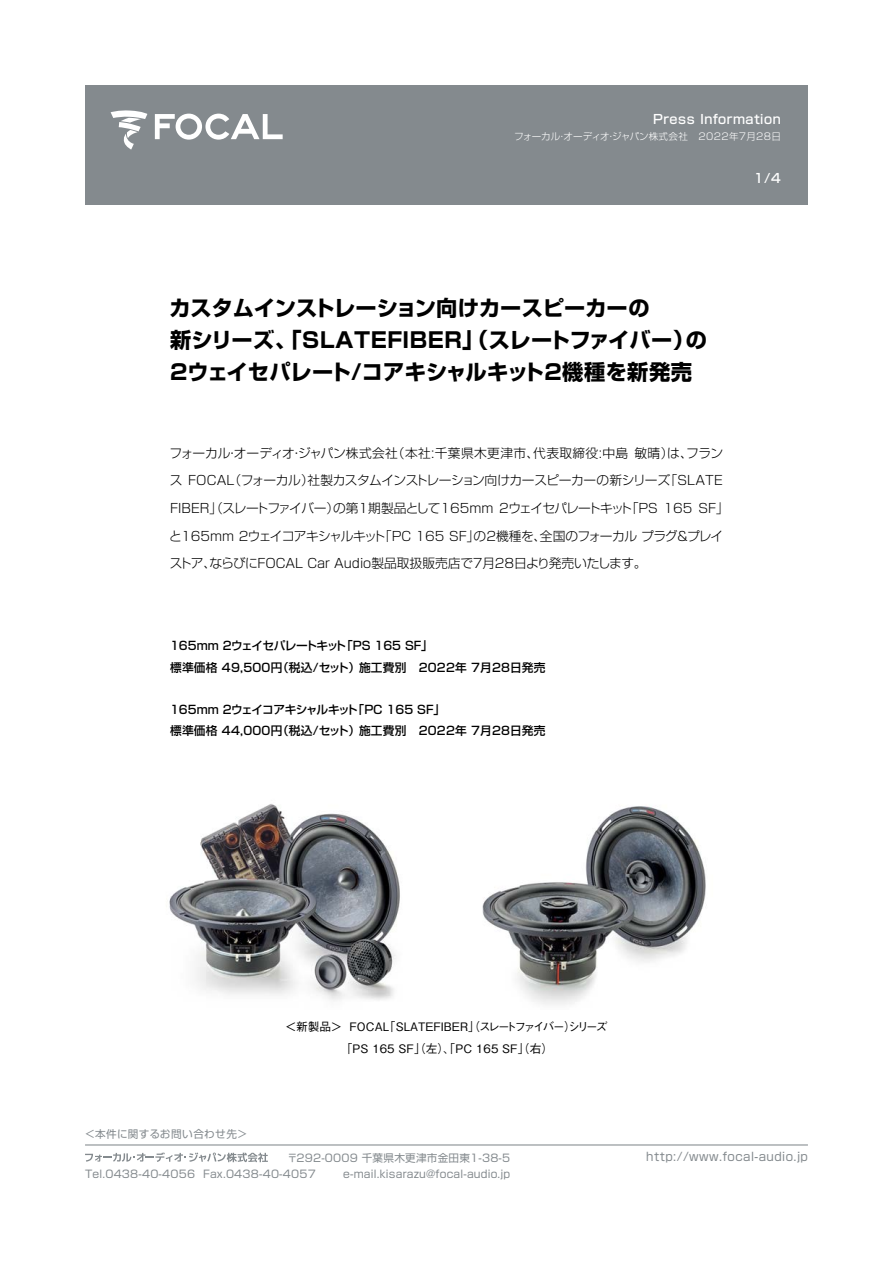
<style>
.page{position:relative;width:893px;height:1263px;background:#fff}
.page>*{position:absolute;margin:0;border:0;box-sizing:border-box;transform-origin:0 0}
.t1{font:700 21.3px/32px "Shin Go Pro";letter-spacing:.005em;color:#000}
.t2{font:300 12.75px/27.6px "Shin Go Pro";letter-spacing:-.02em;color:#000}
.t3{font:300 12.75px "Shin Go Pro";letter-spacing:-.05em;color:#000}
.t4{font:300 12.75px "Shin Go Pro";letter-spacing:-.04em;color:#000}
.t5{font:500 12.75px "Shin Go Pro";letter-spacing:.04em;color:#fff}
.t6{font:300 12.75px "Shin Go Pro";letter-spacing:-.045em;color:#000}
.t7{font:300 12.75px "Shin Go Pro";color:#000}
.t8{font:300 12.75px "Shin Go Pro";letter-spacing:.025em;color:#000}
.t9{font:500 11.7px/21.3px "Shin Go Pro";color:#000}
.t10{font:500 11.7px/22.4px "Gothic BBB Pro";color:#000}
.t11{font:500 11.7px "Gothic BBB Pro";letter-spacing:-.105em;color:#000}
.t12{font:11.7px "Shin Go Pro";letter-spacing:.04em;color:#848a8e}
.t13{font:10.65px/15.9px "Shin Go Pro";letter-spacing:.02em;color:#848a8e;text-align:right}
.t14{font:300 9.6px "Shin Go Pro";letter-spacing:.02em;color:#fff}
</style>
<div class="page">
<div style="left:85px;top:85px;width:723px;height:119px;background:#848a8e"></div>
<svg style="left:155px;top:114px;width:128px;height:26px"></svg>
<svg style="left:111px;top:110px;width:36px;height:40px"></svg>
<hr style="left:85px;top:1144px;width:723px;height:1px;background:#848a8e">
<svg style="left:85px;top:1152px;width:183px;height:10px"></svg>
<img style="left:169px;top:804px;width:231px;height:197px">
<img style="left:482px;top:806px;width:224px;height:199px">
<p class="t5" style="left:653px;top:109px;width:129px">Press Information</p>
<p class="t14" style="left:514px;top:129px;width:268px">フォーカルオーディオジャパン株式会社　2022年7月28日</p>
<p class="t14" style="left:557px;top:129px;width:11px">・</p>
<p class="t14" style="left:606px;top:129px;width:11px">・</p>
<p class="t5" style="left:754px;top:168px;width:28px">1/4</p>
<h1 class="t1" style="left:169px;top:290px;width:539px">カスタムインストレーション向けカースピーカーの<br>新シリーズ、「SLATEFIBER」（スレートファイバー の）<br>2ウェイセパレート/コアキシャルキット2機種を新発売</h1>
<p class="t2" style="left:169px;top:437px;width:230px">フォーカルオーディオジャパン株式会社</p>
<p class="t8" style="left:392px;top:442px;width:149px">（本社:千葉県木更津市、</p>
<p class="t2" style="left:634px;top:437px;width:60px">敏晴は）、</p>
<p class="t2" style="left:533px;top:437px;width:96px">代表取締役:中島</p>
<p class="t2" style="left:686px;top:437px;width:39px">フラン</p>
<p class="t2" style="left:226px;top:437px;width:14px">・</p>
<p class="t2" style="left:290px;top:437px;width:14px">・</p>
<p class="t4" style="left:308px;top:470px;width:364px">社製カスタムインストレーション向けカースピーカーの新シリーズ</p>
<p class="t2" style="left:664px;top:465px;width:60px">「SLATE</p>
<p class="t2" style="left:228px;top:465px;width:87px">（フォーカル）</p>
<p class="t2" style="left:170px;top:465px;width:66px">ス FOCAL</p>
<p class="t6" style="left:170px;top:498px;width:171px">FIBER」（スレートファイバー）</p>
<p class="t2" style="left:626px;top:493px;width:105px">「PS 165 SF「</p>
<p class="t3" style="left:333px;top:498px;width:301px">の第1期製品として165mm 2ウェイセパレートキット</p>
<p class="t3" style="left:540px;top:525px;width:185px">全国のフォーカルプラグ＆プレイ</p>
<p class="t7" style="left:379px;top:525px;width:169px">「PC 165 SF の」 2機種を、</p>
<p class="t2" style="left:210px;top:520px;width:438px;text-indent:-40px">と165mm 2ウェイコアキシャルキット<br>ならびにFOCAL Car Audio製品取扱販売店で7月28日より発売いたします。</p>
<p class="t2" style="left:170px;top:548px;width:48px">ストア、</p>
<p class="t9" style="left:170px;top:634px;width:377px">165mm 2ウェイセパレートキット<br>標準価格 49,500 （円税込/セット）施工費別　2022年 7月28日発売</p>
<p class="t9" style="left:353px;top:697px;width:94px">「PC 165 SF「</p>
<p class="t9" style="left:341px;top:634px;width:93px">「PS 165 SF「</p>
<p class="t9" style="left:170px;top:697px;width:377px">165mm 2ウェイコアキシャルキット<br>標準価格 44,000 （円税込/セット）施工費別　2022年 7月28日発売</p>
<p class="t13" style="left:85px;top:1125px;width:164px">＜本件に関するお問い合わせ先&lt;</p>
<p class="t11" style="left:384px;top:1017px;width:225px">「SLATEFIBER」（スレートファイバーシリーズ</p>
<p class="t10" style="left:564px;top:1014px;width:13px">）</p>
<p class="t10" style="left:341px;top:1014px;width:214px;text-indent:-56px">＜新製品＞<br>「PS 165 SF」（左）、「PC 165 SF」（右(</p>
<p class="t10" style="left:350px;top:1014px;width:41px">FOCAL</p>
<p class="t13" style="left:85px;top:1164px;width:112px">Tel.0438-40-4056</p>
<p class="t13" style="left:287px;top:1148px;width:225px">〒292-0009 千葉県木更津市金田東1-38-5 e-mail.kisarazu@focal-audio j p.</p>
<p class="t13" style="left:203px;top:1164px;width:114px">Fax.0438-40-4057</p>
<p class="t12" style="left:646px;top:1146px;width:163px">http://www.focal-audio j p.</p>
</div>
